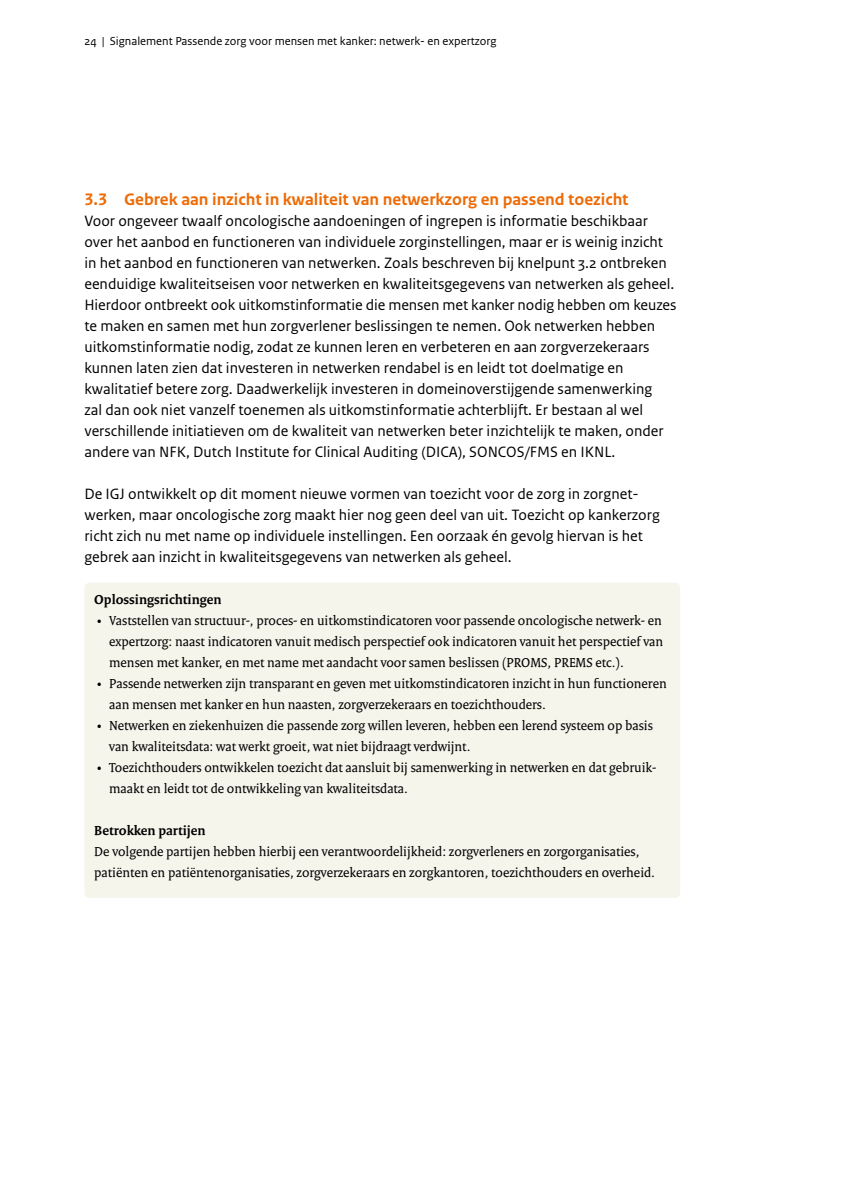
<style>
.page{position:relative;width:844px;height:1191px;background:#fff}
.page>*{position:absolute;margin:0;border:0;box-sizing:border-box;transform-origin:0 0}
.t1{font:700 17.5px "Rijksoverheid Sans Text";color:#ed6b06}
.t2{font:15.75px/21px "Rijksoverheid Sans Text";color:#000}
.t3{font:14px/21px "Rijksoverheid Serif";color:#000}
.t4{font:700 14px "Rijksoverheid Serif";color:#000}
.t5{font:12.25px "Rijksoverheid Sans Text";color:#000}
</style>
<div class="page">
<div style="left:84px;top:583px;width:596px;height:315px;background:#f5f5ec;border-radius:5px"></div>
<p class="t5" style="left:84px;top:34px;width:413px">24 | Signalement Passende zorg voor mensen met kanker: netwerk- en expertzorg</p>
<p class="t1" style="left:84px;top:189px;width:545px">3.3 Gebrek aan inzicht in kwaliteit van netwerkzorg en passend toezicht</p>
<p class="t2" style="left:84px;top:210px;width:593px">Voor ongeveer twaalf oncologische aandoeningen of ingrepen is informatie beschikbaar over het aanbod en functioneren van individuele zorginstellingen, maar er is weinig inzicht in het aanbod en functioneren van netwerken. Zoals beschreven bij knelpunt 3.2 ontbreken eenduidige kwaliteitseisen voor netwerken en kwaliteitsgegevens van netwerken als geheel.<br>Hierdoor ontbreekt ook uitkomstinformatie die mensen met kanker nodig hebben om keuzes te maken en samen met hun zorgverlener beslissingen te nemen. Ook netwerken hebben uitkomstinformatie nodig, zodat ze kunnen leren en verbeteren en aan zorgverzekeraars kunnen laten zien dat investeren in netwerken rendabel is en leidt tot doelmatige en kwalitatief betere zorg. Daadwerkelijk investeren in domeinoverstijgende samenwerking<br>zal dan ook niet vanzelf toenemen als uitkomstinformatie achterblijft. Er bestaan al wel verschillende initiatieven om de kwaliteit van netwerken beter inzichtelijk te maken, onder andere van NFK, Dutch Institute for Clinical Auditing (DICA), SONCOS/FMS en IKNL.</p>
<p class="t2" style="left:84px;top:483px;width:577px">De IGJ ontwikkelt op dit moment nieuwe vormen van toezicht voor de zorg in zorgnet&shy;werken, maar oncologische zorg maakt hier nog geen deel van uit. Toezicht op kankerzorg richt zich nu met name op individuele instellingen. Een oorzaak én gevolg hiervan is het gebrek aan inzicht in kwaliteitsgegevens van netwerken als geheel.</p>
<p class="t4" style="left:94px;top:591px;width:129px">Oplossingsrichtingen</p>
<p class="t3" style="left:109px;top:609px;width:555px;text-align:justify;text-indent:-12px">• Vaststellen van structuur-, proces- en uitkomstindicatoren voor passende oncologische netwerk- en expertzorg: naast indicatoren vanuit medisch perspectief ook indicatoren vanuit het perspectief van mensen met kanker, en met name met aandacht voor samen beslissen (PROMS, PREMS etc.).</p>
<p class="t3" style="left:109px;top:672px;width:559px;text-indent:-12px">• Passende netwerken zijn transparant en geven met uitkomstindicatoren inzicht in hun functioneren aan mensen met kanker en hun naasten, zorgverzekeraars en toezichthouders.</p>
<p class="t3" style="left:109px;top:714px;width:545px;text-indent:-12px">• Netwerken en ziekenhuizen die passende zorg willen leveren, hebben een lerend systeem op basis van kwaliteitsdata: wat werkt groeit, wat niet bijdraagt verdwijnt.</p>
<p class="t3" style="left:109px;top:756px;width:548px;text-indent:-12px">• Toezichthouders ontwikkelen toezicht dat aansluit bij samenwerking in netwerken en dat gebruik&shy;maakt en leidt tot de ontwikkeling van kwaliteitsdata.</p>
<p class="t4" style="left:94px;top:822px;width:113px">Betrokken partijen</p>
<p class="t3" style="left:94px;top:840px;width:562px">De volgende partijen hebben hierbij een verantwoordelijkheid: zorgverleners en zorgorganisaties, patiënten en patiëntenorganisaties, zorgverzekeraars en zorgkantoren, toezichthouders en overheid.</p>
</div>
